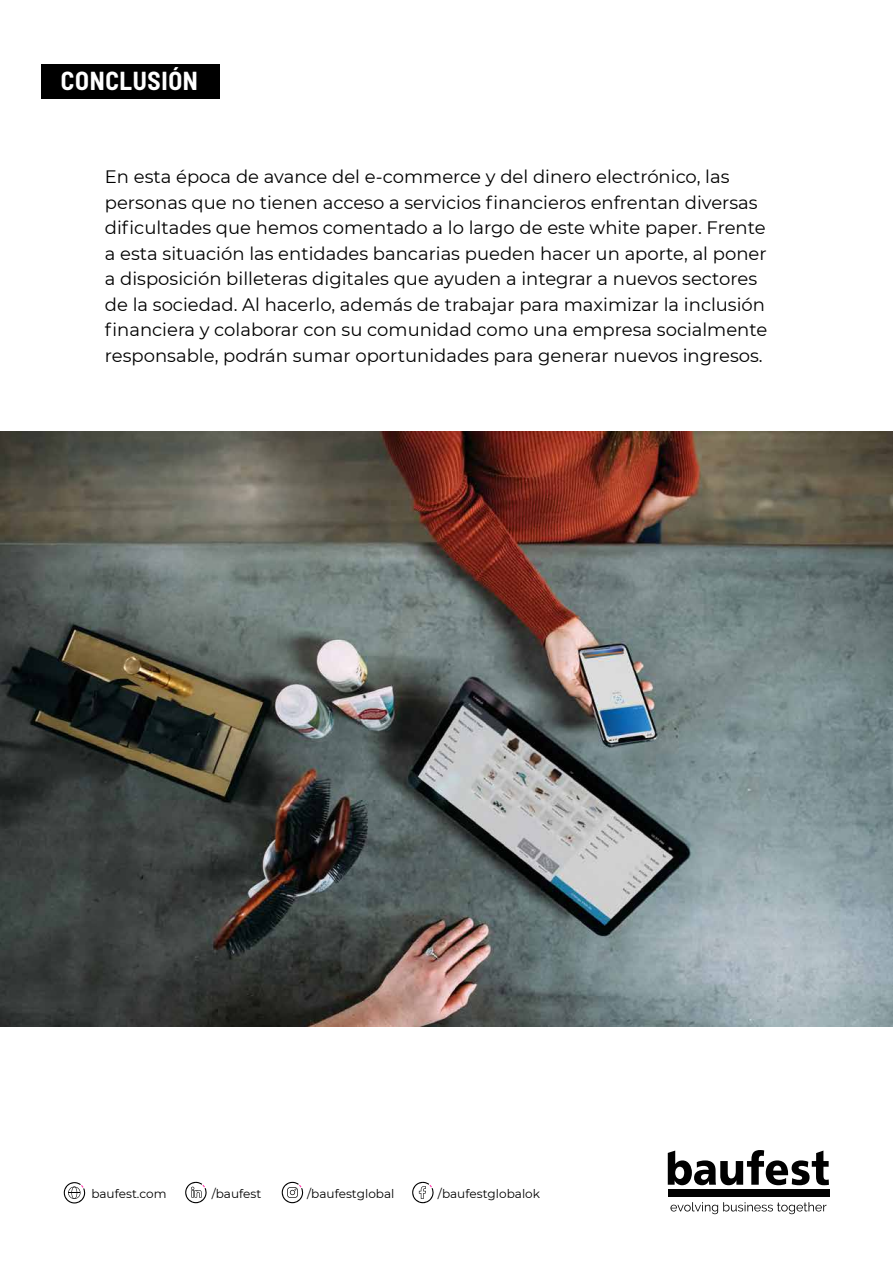
<style>
.page{position:relative;width:893px;height:1263px;background:#fff}
.page>*{position:absolute;margin:0;border:0;box-sizing:border-box;transform-origin:0 0}
.t1{font:700 semi-condensed 25.35px "Barlow";letter-spacing:.025em;color:#fff}
.t2{font:18px/25.5px "Montserrat";color:#000}
.t3{font:12px "Montserrat";color:#010101}
</style>
<div class="page">
<div style="left:41px;top:64px;width:179px;height:34px;background:#000"></div>
<img style="left:0;top:432px;width:893px;height:595px">
<div style="left:668px;top:1188px;width:161px;height:8px;background:#010101"></div>
<svg style="left:668px;top:1150px;width:161px;height:35px"></svg>
<svg style="left:670px;top:1202px;width:156px;height:12px"></svg>
<svg style="left:185px;top:1181px;width:22px;height:22px"></svg>
<svg style="left:412px;top:1181px;width:22px;height:22px"></svg>
<svg style="left:281px;top:1181px;width:22px;height:22px"></svg>
<svg style="left:63px;top:1182px;width:22px;height:21px"></svg>
<h1 class="t1" style="left:61px;top:62px;width:138px">CONCLUSIÓN</h1>
<p class="t2" style="left:105px;top:163px;width:664px">En esta época de avance del e-commerce y del dinero electrónico, las personas que no tienen acceso a servicios financieros enfrentan diversas dificultades que hemos comentado a lo largo de este white paper. Frente a esta situación las entidades bancarias pueden hacer un aporte, al poner a disposición billeteras digitales que ayuden a integrar a nuevos sectores de la sociedad. Al hacerlo, además de trabajar para maximizar la inclusión financiera y colaborar con su comunidad como una empresa socialmente responsable, podrán sumar oportunidades para generar nuevos ingresos.</p>
<p class="t3" style="left:91px;top:1185px;width:77px">baufest.com</p>
<p class="t3" style="left:212px;top:1185px;width:51px">/baufest</p>
<p class="t3" style="left:307px;top:1185px;width:89px">/baufestglobal</p>
<p class="t3" style="left:438px;top:1185px;width:104px">/baufestglobalok</p>
</div>
